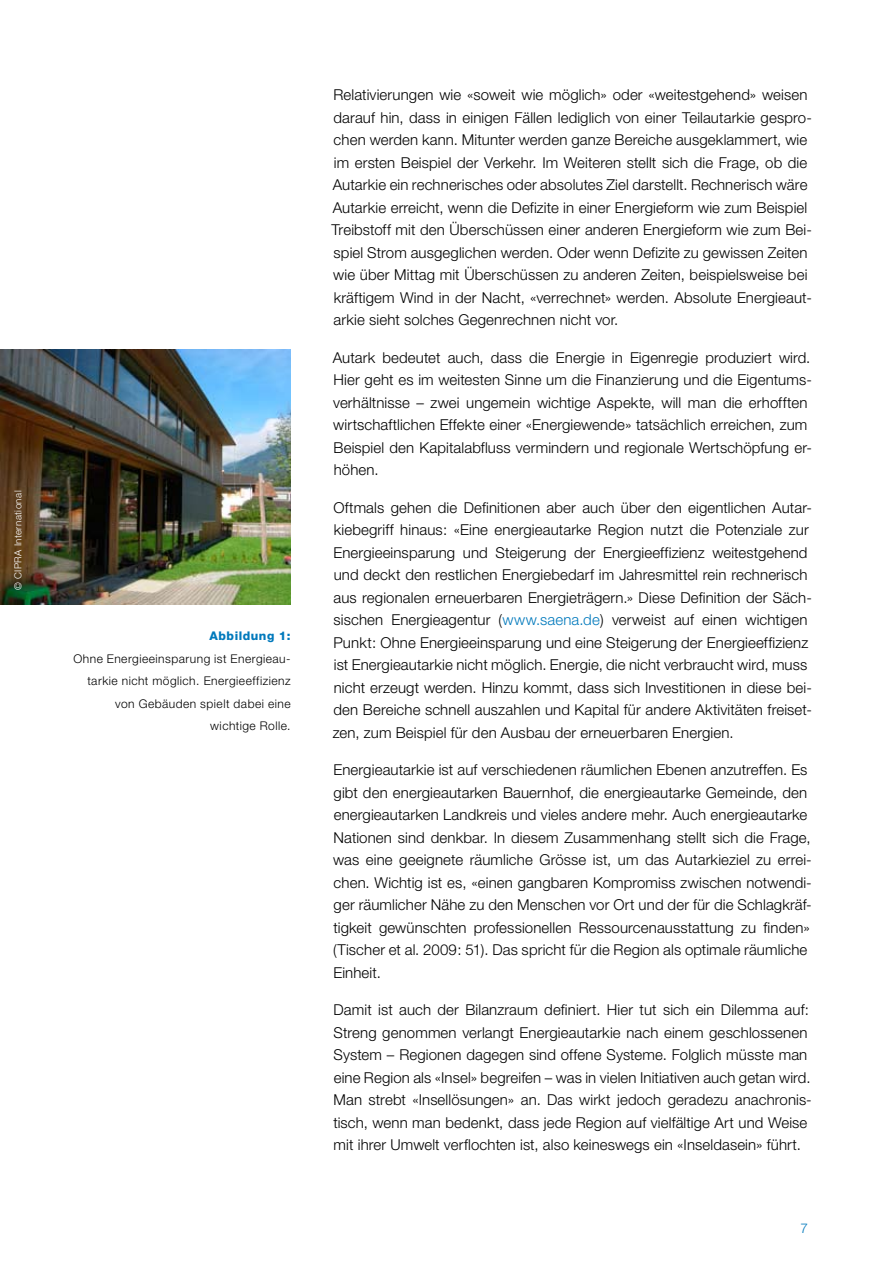
<style>
.page{position:relative;width:893px;height:1263px;background:#fff}
.page>*{position:absolute;margin:0;border:0;box-sizing:border-box;transform-origin:0 0}
.t1{font:300 15px/22.5px "Helvetica Neue CE";letter-spacing:.01em;color:#000}
.t2{font:300 13.5px "Helvetica Neue CE";color:#0079bc}
.t3{font:300 12px/22.5px "Helvetica Neue CE";letter-spacing:.04em;color:#000;text-align:right}
.t4{font:800 12px "Helvetica Neue CE";color:#0079bc}
.t5{font:300 9.75px "Helvetica Neue CE";letter-spacing:.045em;color:#fff}
.s1{color:#0079bc}
</style>
<div class="page">
<img style="left:0;top:349px;width:291px;height:255px">
<p class="t5" style="left:12px;top:590px;width:101px;rotate:-90deg">© CIPRA International</p>
<p class="t4" style="left:209px;top:628px;width:83px">Abbildung 1:</p>
<p class="t3" style="left:73px;top:647px;width:219px">Ohne Energieeinsparung ist Energieau&shy;tarkie nicht möglich. Energieeffizienz von Gebäuden spielt dabei eine wichtige Rolle.</p>
<p class="t1" style="left:331px;top:83px;width:482px">Relativierungen wie «soweit wie möglich» oder «weitestgehend» weisen darauf hin, dass in einigen Fällen lediglich von einer Teilautarkie gespro&shy;chen werden kann. Mitunter werden ganze Bereiche ausgeklammert, wie im ersten Beispiel der Verkehr. Im Weiteren stellt sich die Frage, ob die Autarkie ein rechnerisches oder absolutes Ziel darstellt. Rechnerisch wäre Autarkie erreicht, wenn die Defizite in einer Energieform wie zum Beispiel Treibstoff mit den Überschüssen einer anderen Energieform wie zum Bei&shy;spiel Strom ausgeglichen werden. Oder wenn Defizite zu gewissen Zeiten wie über Mittag mit Überschüssen zu anderen Zeiten, beispielsweise bei kräftigem Wind in der Nacht, «verrechnet» werden. Absolute Energieaut&shy;arkie sieht solches Gegenrechnen nicht vor.</p>
<p class="t1" style="left:333px;top:346px;width:481px">Autark bedeutet auch, dass die Energie in Eigenregie produziert wird.<br>Hier geht es im weitesten Sinne um die Finanzierung und die Eigentums&shy;verhältnisse – zwei ungemein wichtige Aspekte, will man die erhofften wirtschaftlichen Effekte einer «Energiewende» tatsächlich erreichen, zum Beispiel den Kapitalabfluss vermindern und regionale Wertschöpfung er&shy;höhen.</p>
<p class="t1" style="left:333px;top:496px;width:481px">Oftmals gehen die Definitionen aber auch über den eigentlichen Autar&shy;kiebegriff hinaus: «Eine energieautarke Region nutzt die Potenziale zur Energieeinsparung und Steigerung der Energieeffizienz weitestgehend und deckt den restlichen Energiebedarf im Jahresmittel rein rechnerisch aus regionalen erneuerbaren Energieträgern.» Diese Definition der Säch&shy;sischen Energieagentur (<span class="s1">www.saena.de</span>) verweist auf einen wichtigen Punkt: Ohne Energieeinsparung und eine Steigerung der Energieeffizienz ist Energieautarkie nicht möglich. Energie, die nicht verbraucht wird, muss nicht erzeugt werden. Hinzu kommt, dass sich Investitionen in diese bei&shy;den Bereiche schnell auszahlen und Kapital für andere Aktivitäten freiset&shy;zen, zum Beispiel für den Ausbau der erneuerbaren Energien.</p>
<p class="t1" style="left:333px;top:758px;width:480px">Energieautarkie ist auf verschiedenen räumlichen Ebenen anzutreffen. Es gibt den energieautarken Bauernhof, die energieautarke Gemeinde, den energieautarken Landkreis und vieles andere mehr. Auch energieautarke Nationen sind denkbar. In diesem Zusammenhang stellt sich die Frage, was eine geeignete räumliche Grösse ist, um das Autarkieziel zu errei&shy;chen. Wichtig ist es, «einen gangbaren Kompromiss zwischen notwendi&shy;ger räumlicher Nähe zu den Menschen vor Ort und der für die Schlagkräf&shy;tigkeit gewünschten professionellen Ressourcenausstattung zu finden» (Tischer et al. 2009: 51). Das spricht für die Region als optimale räumliche Einheit.</p>
<p class="t1" style="left:333px;top:998px;width:480px">Damit ist auch der Bilanzraum definiert. Hier tut sich ein Dilemma auf:<br>Streng genommen verlangt Energieautarkie nach einem geschlossenen System – Regionen dagegen sind offene Systeme. Folglich müsste man eine Region als «Insel» begreifen – was in vielen Initiativen auch getan wird.<br>Man strebt «Insellösungen» an. Das wirkt jedoch geradezu anachronis&shy;tisch, wenn man bedenkt, dass jede Region auf vielfältige Art und Weise mit ihrer U mwelt verflochten ist, also keineswegs ein «Inseldasein» führt.</p>
<p class="t2" style="left:800px;top:1220px;width:9px">7</p>
</div>
